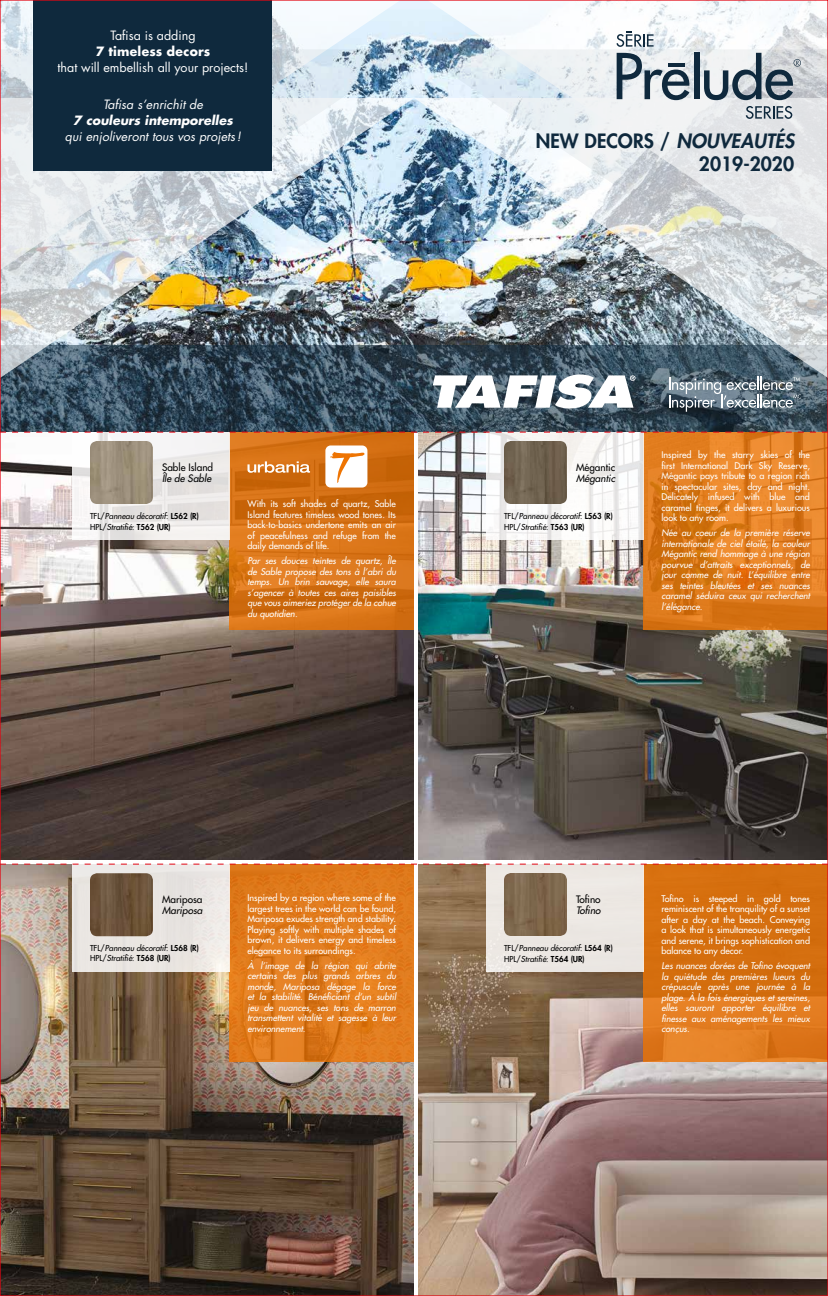
<style>
.page{position:relative;width:828px;height:1296px;background:#fff}
.page>*{position:absolute;margin:0;border:0;box-sizing:border-box;transform-origin:0 0}
.t1{font:800 19.2px/23.1px "Futura";color:#0f293d;text-align:right}
.t2{font:italic 12.5px "Futura";color:#fff}
.t3{font:12.5px "Futura";color:#fff}
.t4{font:italic 700 12.5px "Futura";color:#fff}
.t5{font:700 12.5px "Futura";color:#fff}
.t6{font:10px "Futura";color:#000}
.t7{font:italic 10px "Futura";color:#000}
.t8{font:italic 9px/10.5px "Futura";color:#fff;text-align:justify}
.t9{font:9px/10.5px "Futura";color:#fff;text-align:justify}
.t10{font:italic 8px/11px "Futura";color:#000}
.s1{font-style:italic}
.s2{font-style:normal}
.s3{font-weight:800;font-style:normal}
</style>
<div class="page">
<img style="left:418px;top:865px;width:408px;height:429px">
<div style="left:644px;top:864px;width:184px;height:198px;background:linear-gradient(to bottom,#d16a08,#e27c21)"></div>
<div style="left:486px;top:864px;width:158px;height:108px;background:#ece7e3"></div>
<img style="left:504px;top:873px;width:63px;height:63px">
<svg style="left:2px;top:384px;width:824px;height:48px;background:#364a5a"></svg>
<svg style="left:433px;top:384px;width:203px;height:25px"></svg>
<svg style="left:669px;top:384px;width:132px;height:28px;background:#75848e"></svg>
<svg style="left:414px;top:2px;width:412px;height:47px"></svg>
<svg style="left:414px;top:336px;width:412px;height:48px;background:#5b6d78"></svg>
<img style="left:414px;top:49px;width:412px;height:287px">
<svg style="left:746px;top:106px;width:46px;height:13px"></svg>
<svg style="left:617px;top:53px;width:72px;height:47px"></svg>
<div style="left:694px;top:53px;width:6px;height:46px;background:#0f293d"></div>
<hr style="left:668px;top:63px;width:17px;height:4px;background:#0f293d">
<svg style="left:616px;top:32px;width:38px;height:15px"></svg>
<svg style="left:704px;top:53px;width:97px;height:47px"></svg>
<img style="left:2px;top:461px;width:412px;height:399px">
<img style="left:418px;top:433px;width:408px;height:427px">
<img style="left:2px;top:865px;width:412px;height:429px">
<svg style="left:230px;top:433px;width:184px;height:197px;background:#d57115"></svg>
<svg style="left:644px;top:433px;width:182px;height:197px;background:#de7c1e"></svg>
<svg style="left:230px;top:865px;width:184px;height:197px;background:#e07b1c"></svg>
<svg style="left:72px;top:433px;width:158px;height:107px"></svg>
<img style="left:90px;top:441px;width:63px;height:63px">
<svg style="left:486px;top:433px;width:158px;height:107px"></svg>
<img style="left:504px;top:441px;width:63px;height:63px">
<div style="left:72px;top:864px;width:158px;height:108px;background:#eae6e2"></div>
<img style="left:90px;top:873px;width:63px;height:63px">
<div style="left:325px;top:445px;width:42px;height:43px;background:#fff;border-radius:5px"></div>
<svg style="left:330px;top:452px;width:35px;height:31px"></svg>
<svg style="left:248px;top:461px;width:62px;height:12px"></svg>
<svg style="left:2px;top:2px;width:412px;height:47px;fill:#f1f8fd"></svg>
<svg style="left:2px;top:336px;width:412px;height:48px;background:#495c6a"></svg>
<img style="left:2px;top:49px;width:412px;height:287px">
<div style="left:34px;top:0;width:238px;height:171px;background:#0f293d"></div>
<svg style="left:0;top:432px;width:828px;height:1px"></svg>
<svg style="left:0;top:864px;width:828px;height:1px"></svg>
<h2 class="t3" style="left:110px;top:27px;width:87px">Tafisa is adding</h2>
<h2 class="t5" style="left:96px;top:42px;width:116px">7 timeless decors</h2>
<h2 class="t3" style="left:58px;top:59px;width:192px">that will embellish all your projects!</h2>
<h2 class="t2" style="left:103px;top:95px;width:101px">Tafisa s’enrichit de</h2>
<h2 class="t4" style="left:73px;top:111px;width:161px">7 couleurs intemporelles</h2>
<h2 class="t2" style="left:65px;top:127px;width:178px">qui enjoliveront tous vos projets!</h2>
<h1 class="t1" style="left:536px;top:129px;width:260px">NEW DECORS / <span class="s1">NOUVEAUTÉS<br></span>2019-2020</h1>
<p class="t6" style="left:162px;top:461px;width:53px">Sable Island</p>
<p class="t7" style="left:162px;top:472px;width:51px">Île de Sable</p>
<p class="t10" style="left:90px;top:511px;width:110px"><span class="s2">TFL/</span>Panneau décoratif<span class="s2">:</span> <span class="s3">L562 (R)<br></span><span class="s2">HPL/</span>Stratifié<span class="s2">:</span> <span class="s3">T562 (UR)</span></p>
<p class="t9" style="left:248px;top:498px;width:150px">With its soft shades of quartz, Sable Island features timeless wood tones. Its back-to-basics undertone emits an air of peacefulness and refuge from the daily demands of life.</p>
<p class="t8" style="left:248px;top:555px;width:150px">Par ses douces teintes de quartz, Île de Sable propose des tons à l’abri du temps. Un brin sauvage, elle saura s’agencer à toutes ces aires paisibles que vous aimeriez protéger de la cohue du quotidien.</p>
<p class="t6" style="left:576px;top:461px;width:41px">Mégantic</p>
<p class="t7" style="left:576px;top:472px;width:41px">Mégantic</p>
<p class="t10" style="left:504px;top:511px;width:110px"><span class="s2">TFL/</span>Panneau décoratif<span class="s2">:</span> <span class="s3">L563 (R)<br></span><span class="s2">HPL/</span>Stratifié<span class="s2">:</span> <span class="s3">T563 (UR)</span></p>
<p class="t9" style="left:662px;top:449px;width:150px">Inspired by the starry skies of the first International Dark Sky Reserve, Mégantic pays tribute to a region rich in spectacular sites, day and night.<br>Delicately infused with blue and caramel tinges, it delivers a luxurious look to any room.</p>
<p class="t8" style="left:662px;top:527px;width:150px">Née au coeur de la première réserve internationale de ciel étoilé, la couleur Mégantic rend hommage à une région pourvue d’attraits exceptionnels, de jour comme de nuit. L’équilibre entre ses teintes bleutées et ses nuances caramel séduira ceux qui recherchent l’élégance.</p>
<p class="t6" style="left:162px;top:893px;width:42px">Mariposa</p>
<p class="t7" style="left:162px;top:904px;width:42px">Mariposa</p>
<p class="t10" style="left:90px;top:944px;width:110px;line-height:9.6px"><span class="s2">TFL/</span>Panneau décoratif<span class="s2">:</span> <span class="s3">L568 (R)<br></span><span class="s2">HPL/</span>Stratifié<span class="s2">:</span> <span class="s3">T568 (UR)</span></p>
<p class="t9" style="left:248px;top:893px;width:150px">Inspired by a region where some of the largest trees in the world can be found, Mariposa exudes strength and stability.<br>Playing softly with multiple shades of brown, it delivers energy and timeless elegance to its surroundings.</p>
<p class="t8" style="left:248px;top:960px;width:150px">À l’image de la région qui abrite certains des plus grands arbres du monde, Mariposa dégage la force et la stabilité. Bénéficiant d’un subtil jeu de nuances, ses tons de marron transmettent vitalité et sagesse à leur environnement.</p>
<p class="t6" style="left:576px;top:893px;width:26px">Tofino</p>
<p class="t7" style="left:576px;top:904px;width:26px">Tofino</p>
<p class="t10" style="left:504px;top:943px;width:110px"><span class="s2">TFL/</span>Panneau décoratif<span class="s2">:</span> <span class="s3">L564 (R)<br></span><span class="s2">HPL/</span>Stratifié<span class="s2">:</span> <span class="s3">T564 (UR)</span></p>
<p class="t9" style="left:662px;top:893px;width:150px">Tofino is steeped in gold tones reminiscent of the tranquility of a sunset after a day at the beach. Conveying a look that is simultaneously energetic and serene, it brings sophistication and balance to any decor.</p>
<p class="t8" style="left:662px;top:960px;width:150px">Les nuances dorées de Tofino évoquent la quiétude des premières lueurs du crépuscule après une journée à la plage. À la fois énergiques et sereines, elles sauront apporter équilibre et finesse aux aménagements les mieux conçus.</p>
</div>
